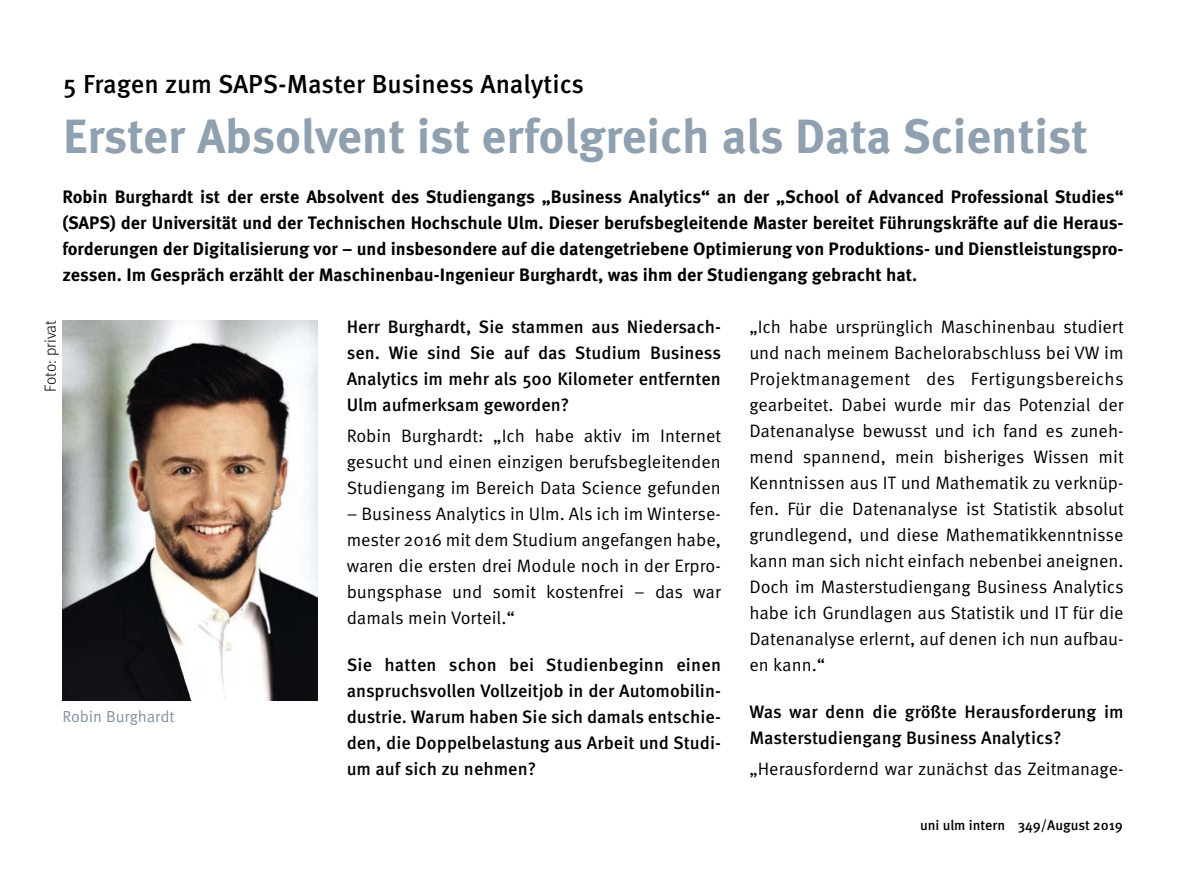
<style>
.page{position:relative;width:1191px;height:893px;background:#fff}
.page>*{position:absolute;margin:0;border:0;box-sizing:border-box;transform-origin:0 0}
.t1{font:700 48px "Meta OT";letter-spacing:-.005em;color:#8fa0b0}
.t2{font:500 26px "Meta OT";letter-spacing:-.005em;color:#000}
.t3{font:18px/26px "Meta OT Norm";color:#000;text-align:justify}
.t4{font:700 18px/26px "Meta OT";color:#000;text-align:justify}
.t5{font:500 18px/26px "Meta OT";color:#000;text-align:justify}
.t6{font:16px "Meta OT Norm";letter-spacing:-.005em;color:#7f92a4}
.t7{font:300 16px "Meta OT";letter-spacing:-.005em;color:#000}
.t8{font:500 14px "Meta OT";color:#000}
</style>
<div class="page">
<img style="left:62px;top:320px;width:255px;height:380px">
<h2 class="t2" style="left:63px;top:68px;width:522px">5 Fragen zum SAPS-Master Business Analytics</h2>
<h1 class="t1" style="left:63px;top:106px;width:1026px">Erster Absolvent ist erfolgreich als Data Scientist</h1>
<p class="t4" style="left:62px;top:184px;width:1062px">Robin Burghardt ist der erste Absolvent des Studiengangs „Business Analytics“ an der „School of Advanced Professional Studies“ (SAPS) der Universität und der Technischen Hochschule Ulm. Dieser berufsbegleitende Master bereitet Führungskräfte auf die Heraus&shy;forderungen der Digitalisierung vor – und insbesondere auf die datengetriebene Optimierung von Produktions- und Dienstleistungspro&shy;zessen. Im Gespräch erzählt der Maschinenbau-Ingenieur Burghardt, was ihm der Studiengang gebracht hat.</p>
<p class="t7" style="left:41px;top:392px;width:74px;rotate:-90deg">Foto: privat</p>
<p class="t6" style="left:62px;top:707px;width:114px">Robin Burghardt</p>
<p class="t5" style="left:347px;top:314px;width:376px">Herr Burghardt, Sie stammen aus Niedersach&shy;sen. Wie sind Sie auf das Studium Business Analytics im mehr als 500 Kilometer entfernten Ulm aufmerksam geworden?</p>
<p class="t3" style="left:347px;top:423px;width:376px">Robin Burghardt: „Ich habe aktiv im Internet gesucht und einen einzigen berufsbegleitenden Studiengang im Bereich Data Science gefunden</p>
<p class="t3" style="left:347px;top:501px;width:376px">– Business Analytics in Ulm. Als ich im Winterse&shy;mester 2016 mit dem Studium angefangen habe, waren die ersten drei Module noch in der Erpro&shy;bungsphase und somit kostenfrei – das war damals mein Vorteil.“</p>
<p class="t5" style="left:347px;top:652px;width:376px">Sie hatten schon bei Studienbeginn einen anspruchsvollen Vollzeitjob in der Automobilin&shy;dustrie. Warum haben Sie sich damals entschie&shy;den, die Doppelbelastung aus Arbeit und Studi&shy;um auf sich zu nehmen?</p>
<p class="t3" style="left:749px;top:314px;width:376px">„Ich habe ursprünglich Maschinenbau studiert und nach meinem Bachelorabschluss bei VW im Projektmanagement des Fertigungsbereichs gearbeitet. Dabei wurde mir das Potenzial der Datenanalyse bewusst und ich fand es zuneh&shy;mend spannend, mein bisheriges Wissen mit Kenntnissen aus IT und Mathematik zu verknüp&shy;fen. Für die Datenanalyse ist Statistik absolut grundlegend, und diese Mathematikkenntnisse kann man sich nicht einfach nebenbei aneignen.<br>Doch im Masterstudiengang Business Analytics habe ich Grundlagen aus Statistik und IT für die Datenanalyse erlernt, auf denen ich nun aufbau&shy;en kann.“</p>
<p class="t5" style="left:749px;top:698px;width:376px">Was war denn die größte Herausforderung im<br>Masterstudiengang Business Analytics?</p>
<p class="t3" style="left:749px;top:756px;width:376px">„Herausfordernd war zunächst das Zeitmanage-</p>
<p class="t8" style="left:920px;top:816px;width:204px">uni ulm intern 349/August 2019</p>
</div>
